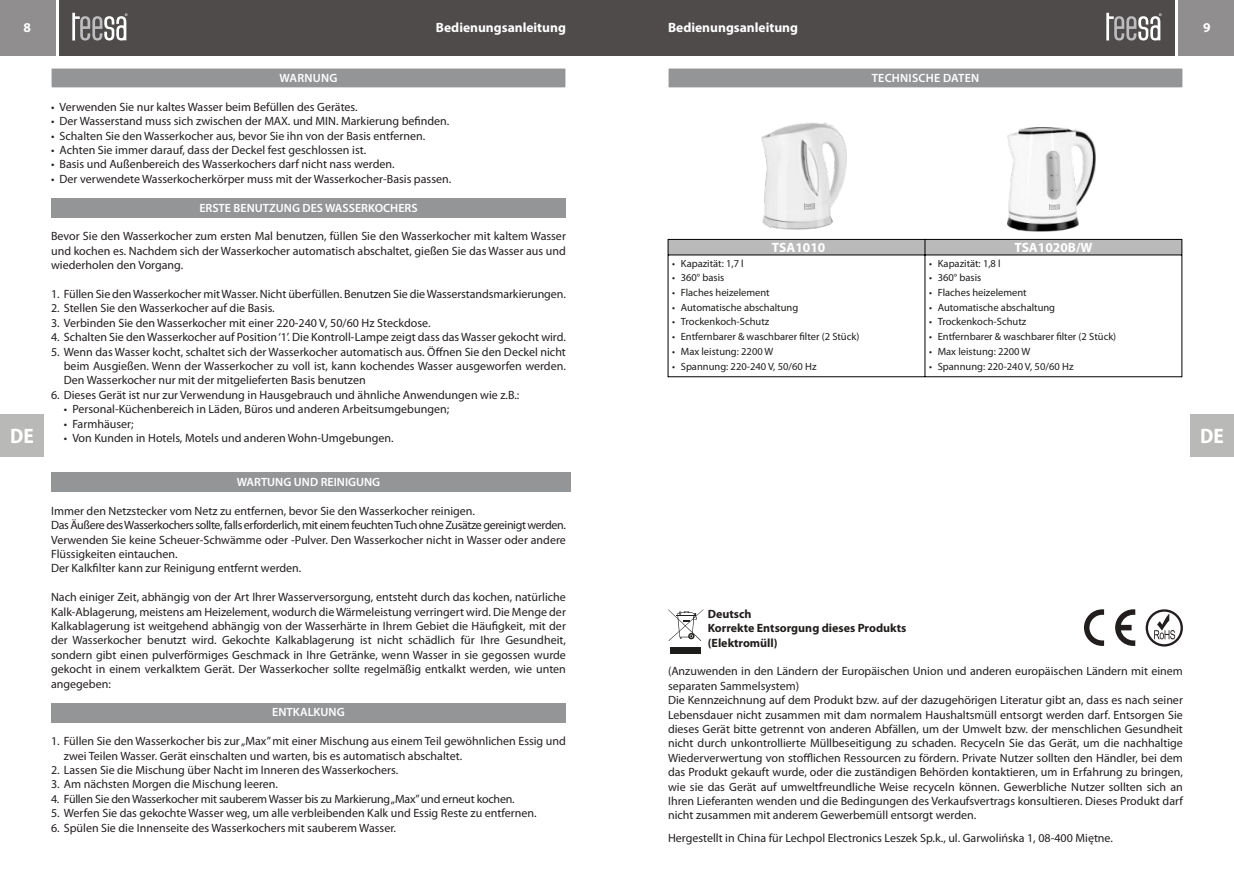
<style>
.page{position:relative;width:1234px;height:893px;background:#fff}
.page>*{position:absolute;margin:0;border:0;box-sizing:border-box;transform-origin:0 0}
.t1{font:700 semi-condensed 21px "Myriad Pro";color:#fff}
.t2{font:700 13.5px "Myriad Pro";color:#fff}
.t3{font:12px/14.4px "Myriad Pro";color:#231e1e}
.t4{font:12px "Myriad Pro";letter-spacing:-.02em;color:#231e1e}
.t5{font:600 12px "Myriad Pro";color:#fff}
.t6{font:700 12px/14.4px "Myriad Pro";color:#231e1e}
.t7{font:600 12px "Myriad Pro";letter-spacing:.02em;color:#fff}
.t8{font:10.5px "Myriad Pro";color:#1d1d1b}
</style>
<div class="page">
<svg style="left:1145px;top:609px;width:37px;height:38px"></svg>
<svg style="left:1084px;top:609px;width:19px;height:37px"></svg>
<svg style="left:1115px;top:609px;width:19px;height:37px"></svg>
<div style="left:668px;top:68px;width:514px;height:20px;background:#949597"></div>
<div style="left:667px;top:68px;width:515px;height:20px;border:1px solid #fff"></div>
<div style="left:51px;top:68px;width:515px;height:20px;background:#949597"></div>
<div style="left:51px;top:198px;width:515px;height:19px;background:#949597"></div>
<div style="left:51px;top:68px;width:515px;height:20px;border:1px solid #fff"></div>
<div style="left:1178px;top:0;width:55px;height:55px;background:#918e8f"></div>
<div style="left:617px;top:0;width:557px;height:55px;background:#4f4b4b"></div>
<svg style="left:1106px;top:13px;width:55px;height:28px"></svg>
<div style="left:1189px;top:414px;width:44px;height:43px;background:#b9b9b8"></div>
<div style="left:0;top:0;width:55px;height:55px;background:#918e8f"></div>
<div style="left:60px;top:0;width:557px;height:55px;background:#4f4b4b"></div>
<svg style="left:72px;top:13px;width:56px;height:28px"></svg>
<div style="left:0;top:414px;width:44px;height:43px;background:#b9b9b8"></div>
<div style="left:51px;top:472px;width:519px;height:20px;background:#949597"></div>
<div style="left:51px;top:703px;width:515px;height:20px;background:#949597"></div>
<div style="left:668px;top:239px;width:513px;height:16px;background:#bababa"></div>
<hr style="left:667px;top:239px;width:1px;height:138px;background:#000">
<hr style="left:1181px;top:239px;width:1px;height:138px;background:#000">
<hr style="left:924px;top:239px;width:1px;height:138px;background:#000">
<hr style="left:668px;top:239px;width:513px;height:1px;background:#000">
<hr style="left:668px;top:255px;width:513px;height:1px;background:#000">
<hr style="left:668px;top:376px;width:513px;height:1px;background:#000">
<img style="left:775px;top:228px;width:43px;height:2px">
<img style="left:761px;top:123px;width:85px;height:105px">
<svg style="left:804px;top:204px;width:10px;height:5px"></svg>
<img style="left:1024px;top:231px;width:34px;height:1px">
<img style="left:1007px;top:127px;width:87px;height:104px">
<svg style="left:1049px;top:204px;width:10px;height:6px"></svg>
<div style="left:670px;top:647px;width:30px;height:7px;background:#1d1d1b"></div>
<svg style="left:668px;top:609px;width:35px;height:32px"></svg>
<p class="t2" style="left:23px;top:22px;width:9px">8</p>
<p class="t2" style="left:436px;top:22px;width:131px">Bedienungsanleitung</p>
<p class="t2" style="left:668px;top:22px;width:131px">Bedienungsanleitung</p>
<p class="t2" style="left:1202px;top:22px;width:9px">9</p>
<h1 class="t1" style="left:10px;top:427px;width:25px">DE</h1>
<p class="t7" style="left:279px;top:73px;width:59px">WARNUNG</p>
<p class="t3" style="left:51px;top:101px;width:308px">• Verwenden Sie nur kaltes Wasser beim Befüllen des Gerätes.</p>
<p class="t3" style="left:51px;top:115px;width:400px">• Der Wasserstand muss sich zwischen der MAX. und MIN. Markierung befinden.</p>
<p class="t3" style="left:51px;top:129px;width:375px">• Schalten Sie den Wasserkocher aus, bevor Sie ihn von der Basis entfernen.</p>
<p class="t3" style="left:51px;top:144px;width:316px">• Achten Sie immer darauf, dass der Deckel fest geschlossen ist.</p>
<p class="t3" style="left:51px;top:158px;width:345px">• Basis und Außenbereich des Wasserkochers darf nicht nass werden.</p>
<p class="t3" style="left:51px;top:173px;width:401px">• Der verwendete Wasserkocherkörper muss mit der Wasserkocher-Basis passen.</p>
<p class="t5" style="left:199px;top:203px;width:220px">ERSTE BENUTZUNG DES WASSERKOCHERS</p>
<p class="t3" style="left:51px;top:230px;width:516px;text-align:justify">Bevor Sie den Wasserkocher zum ersten Mal benutzen, füllen Sie den Wasserkocher mit kaltem Wasser und kochen es. Nachdem sich der Wasserkocher automatisch abschaltet, gießen Sie das Wasser aus und wiederholen den Vorgang.</p>
<p class="t3" style="left:51px;top:288px;width:516px">1. Füllen Sie denWasserkocher mitWasser. Nicht überfüllen. Benutzen Sie dieWasserstandsmarkierungen.</p>
<p class="t3" style="left:51px;top:302px;width:225px">2. Stellen Sie den Wasserkocher auf die Basis.</p>
<p class="t3" style="left:51px;top:317px;width:381px">3. Verbinden Sie den Wasserkocher mit einer 220-240 V, 50/60 Hz Steckdose.</p>
<p class="t3" style="left:51px;top:331px;width:516px">4. Schalten Sie den Wasserkocher auf Position‘1’. Die Kontroll-Lampe zeigt dass das Wasser gekocht wird.</p>
<p class="t3" style="left:64px;top:345px;width:503px;text-align:justify;text-indent:-13px">5. Wenn das Wasser kocht, schaltet sich der Wasserkocher automatisch aus. Öffnen Sie den Deckel nicht beim Ausgießen. Wenn der Wasserkocher zu voll ist, kann kochendes Wasser ausgeworfen werden.<br>Den Wasserkocher nur mit der mitgelieferten Basis benutzen</p>
<p class="t3" style="left:51px;top:389px;width:469px">6. Dieses Gerät ist nur zur Verwendung in Hausgebrauch und ähnliche Anwendungen wie z.B.:</p>
<p class="t3" style="left:64px;top:403px;width:387px">• Personal-Küchenbereich in Läden, Büros und anderen Arbeitsumgebungen;</p>
<p class="t3" style="left:64px;top:417px;width:71px">• Farmhäuser;</p>
<p class="t3" style="left:64px;top:432px;width:331px">• Von Kunden in Hotels, Motels und anderen Wohn-Umgebungen.</p>
<p class="t5" style="left:237px;top:477px;width:145px">WARTUNG UND REINIGUNG</p>
<p class="t3" style="left:51px;top:504px;width:516px">Immer den Netzstecker vom Netz zu entfernen, bevor Sie den Wasserkocher reinigen.<br>Das Äußere desWasserkochers sollte, falls erforderlich, mit einem feuchtenTuch ohne Zusätze gereinigt werden.<br>Verwenden Sie keine Scheuer-Schwämme oder -Pulver. Den Wasserkocher nicht in Wasser oder andere Flüssigkeiten eintauchen.<br>Der Kalkfilter kann zur Reinigung entfernt werden.</p>
<p class="t3" style="left:51px;top:591px;width:516px;text-align:justify">Nach einiger Zeit, abhängig von der Art Ihrer Wasserversorgung, entsteht durch das kochen, natürliche Kalk-Ablagerung, meistens am Heizelement, wodurch dieWärmeleistung verringert wird. Die Menge der Kalkablagerung ist weitgehend abhängig von der Wasserhärte in Ihrem Gebiet die Häufigkeit, mit der der Wasserkocher benutzt wird. Gekochte Kalkablagerung ist nicht schädlich für Ihre Gesundheit, sondern gibt einen pulverförmiges Geschmack in Ihre Getränke, wenn Wasser in sie gegossen wurde gekocht in einem verkalktem Gerät. Der Wasserkocher sollte regelmäßig entkalkt werden, wie unten angegeben:</p>
<p class="t5" style="left:272px;top:707px;width:74px">ENTKALKUNG</p>
<p class="t3" style="left:64px;top:735px;width:503px;text-indent:-13px">1. Füllen Sie den Wasserkocher bis zur„Max”mit einer Mischung aus einem Teil gewöhnlichen Essig und zwei Teilen Wasser. Gerät einschalten und warten, bis es automatisch abschaltet.</p>
<p class="t3" style="left:51px;top:764px;width:349px">2. Lassen Sie die Mischung über Nacht im Inneren des Wasserkochers.</p>
<p class="t3" style="left:51px;top:778px;width:228px">3. Am nächsten Morgen die Mischung leeren.</p>
<p class="t4" style="left:51px;top:794px;width:465px">4. Füllen Sie den Wasserkocher mit sauberem Wasser bis zu Markierung„Max”und erneut kochen.</p>
<p class="t3" style="left:51px;top:807px;width:487px">5. Werfen Sie das gekochte Wasser weg, um alle verbleibenden Kalk und Essig Reste zu entfernen.</p>
<p class="t3" style="left:51px;top:821px;width:346px">6. Spülen Sie die Innenseite des Wasserkochers mit sauberem Wasser.</p>
<p class="t7" style="left:871px;top:73px;width:109px">TECHNISCHE DATEN</p>
<p class="t2" style="left:771px;top:242px;width:55px">TSA1010</p>
<p class="t2" style="left:1014px;top:242px;width:80px">TSA1020B/W</p>
<p class="t8" style="left:672px;top:259px;width:73px">• Kapazität: 1,7 l</p>
<p class="t8" style="left:672px;top:273px;width:54px">• 360° basis</p>
<p class="t8" style="left:672px;top:288px;width:99px">• Flaches heizelement</p>
<p class="t8" style="left:672px;top:303px;width:127px">• Automatische abschaltung</p>
<p class="t8" style="left:672px;top:318px;width:99px">• Trockenkoch-Schutz</p>
<p class="t8" style="left:672px;top:332px;width:188px">• Entfernbarer &amp; waschbarer filter (2 Stück)</p>
<p class="t8" style="left:672px;top:347px;width:103px">• Max leistung: 2200 W</p>
<p class="t8" style="left:672px;top:362px;width:146px">• Spannung: 220-240 V, 50/60 Hz</p>
<p class="t8" style="left:929px;top:259px;width:73px">• Kapazität: 1,8 l</p>
<p class="t8" style="left:929px;top:273px;width:54px">• 360° basis</p>
<p class="t8" style="left:929px;top:288px;width:99px">• Flaches heizelement</p>
<p class="t8" style="left:929px;top:303px;width:127px">• Automatische abschaltung</p>
<p class="t8" style="left:929px;top:318px;width:99px">• Trockenkoch-Schutz</p>
<p class="t8" style="left:929px;top:332px;width:188px">• Entfernbarer &amp; waschbarer filter (2 Stück)</p>
<p class="t8" style="left:929px;top:347px;width:103px">• Max leistung: 2200 W</p>
<p class="t8" style="left:929px;top:362px;width:146px">• Spannung: 220-240 V, 50/60 Hz</p>
<h1 class="t1" style="left:1199px;top:427px;width:25px">DE</h1>
<p class="t6" style="left:707px;top:608px;width:200px">Deutsch<br>Korrekte Entsorgung dieses Produkts (Elektromüll)</p>
<p class="t3" style="left:668px;top:665px;width:516px">(Anzuwenden in den Ländern der Europäischen Union und anderen europäischen Ländern mit einem separaten Sammelsystem)<br>Die Kennzeichnung auf dem Produkt bzw. auf der dazugehörigen Literatur gibt an, dass es nach seiner Lebensdauer nicht zusammen mit dam normalem Haushaltsmüll entsorgt werden darf. Entsorgen Sie dieses Gerät bitte getrennt von anderen Abfällen, um der Umwelt bzw. der menschlichen Gesundheit nicht durch unkontrollierte Müllbeseitigung zu schaden. Recyceln Sie das Gerät, um die nachhaltige Wiederverwertung von stofflichen Ressourcen zu fördern. Private Nutzer sollten den Händler, bei dem das Produkt gekauft wurde, oder die zuständigen Behörden kontaktieren, um in Erfahrung zu bringen, wie sie das Gerät auf umweltfreundliche Weise recyceln können. Gewerbliche Nutzer sollten sich an Ihren Lieferanten wenden und die Bedingungen des Verkaufsvertrags konsultieren. Dieses Produkt darf nicht zusammen mit anderem Gewerbemüll entsorgt werden.</p>
<p class="t3" style="left:668px;top:832px;width:446px">Hergestellt in China für Lechpol Electronics Leszek Sp.k., ul. Garwolińska 1, 08-400 Miętne.</p>
</div>
